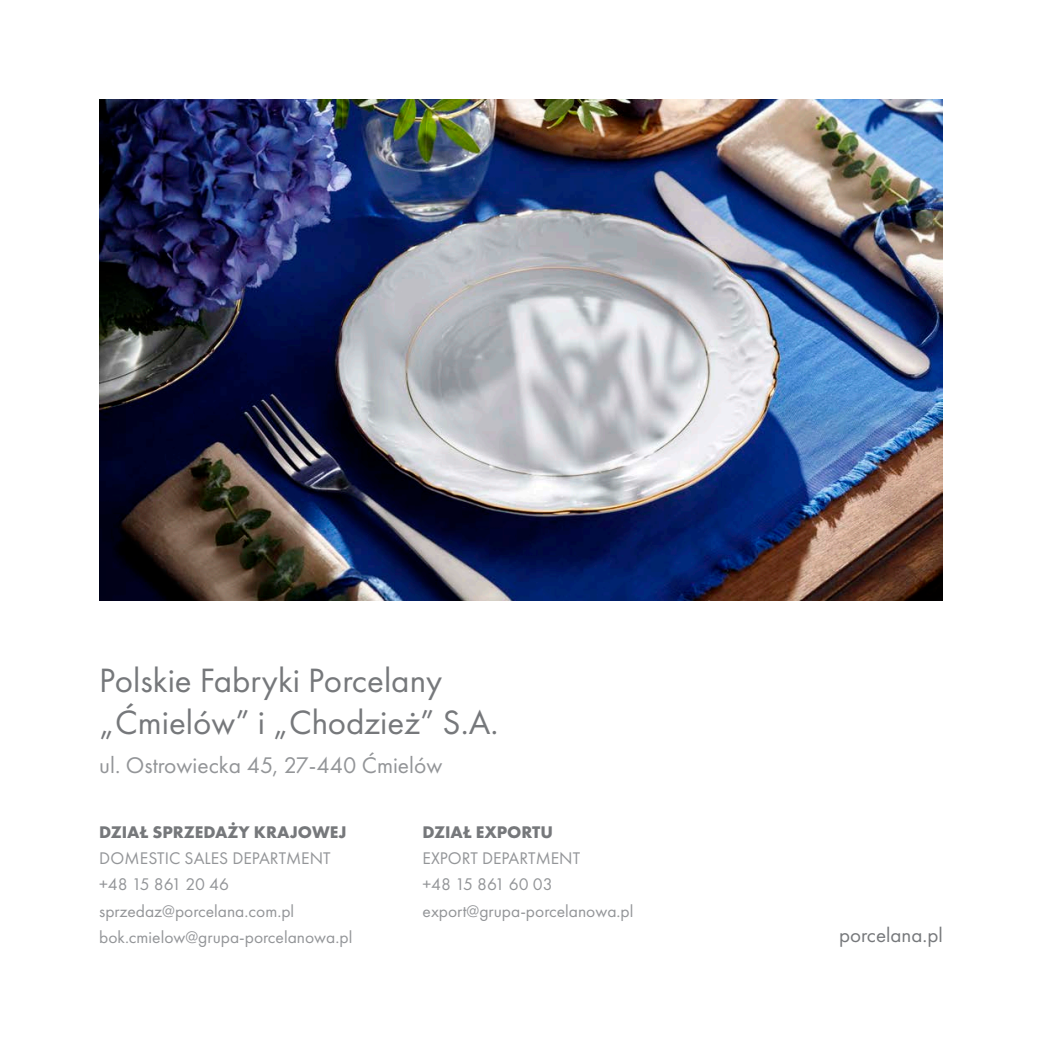
<style>
.page{position:relative;width:1042px;height:1042px;background:#fff}
.page>*{position:absolute;margin:0;border:0;box-sizing:border-box;transform-origin:0 0}
.t1{font:35px/42px "Futura PT";color:#76787b}
.t2{font:23.45px "Futura PT";color:#939598}
.t3{font:21px "Futura PT";color:#76787b}
.t4{font:17.5px/26.2px "Futura PT";color:#939598}
.t5{font:700 17.5px "Futura PT";color:#76787b}
</style>
<div class="page">
<img style="left:99px;top:99px;width:844px;height:501px">
<h1 class="t1" style="left:99px;top:659px;width:401px">Polskie Fabryki Porcelany „Ćmielów” i „Chodzież” S.A.</h1>
<h2 class="t2" style="left:99px;top:751px;width:345px">ul. Ostrowiecka 45, 27-440 Ćmielów</h2>
<p class="t5" style="left:99px;top:820px;width:249px">DZIAŁ SPRZEDAŻY KRAJOWEJ</p>
<p class="t4" style="left:99px;top:845px;width:255px">DOMESTIC SALES DEPARTMENT +48 15 861 20 46 sprzedaz@porcelana.com.pl bok.cmielow@grupa-porcelanowa.pl</p>
<p class="t5" style="left:422px;top:820px;width:132px">DZIAŁ EXPORTU</p>
<p class="t4" style="left:422px;top:845px;width:212px">EXPORT DEPARTMENT<br>+48 15 861 60 03 export@grupa‑porcelanowa.pl</p>
<p class="t3" style="left:839px;top:922px;width:105px">porcelana.pl</p>
</div>
